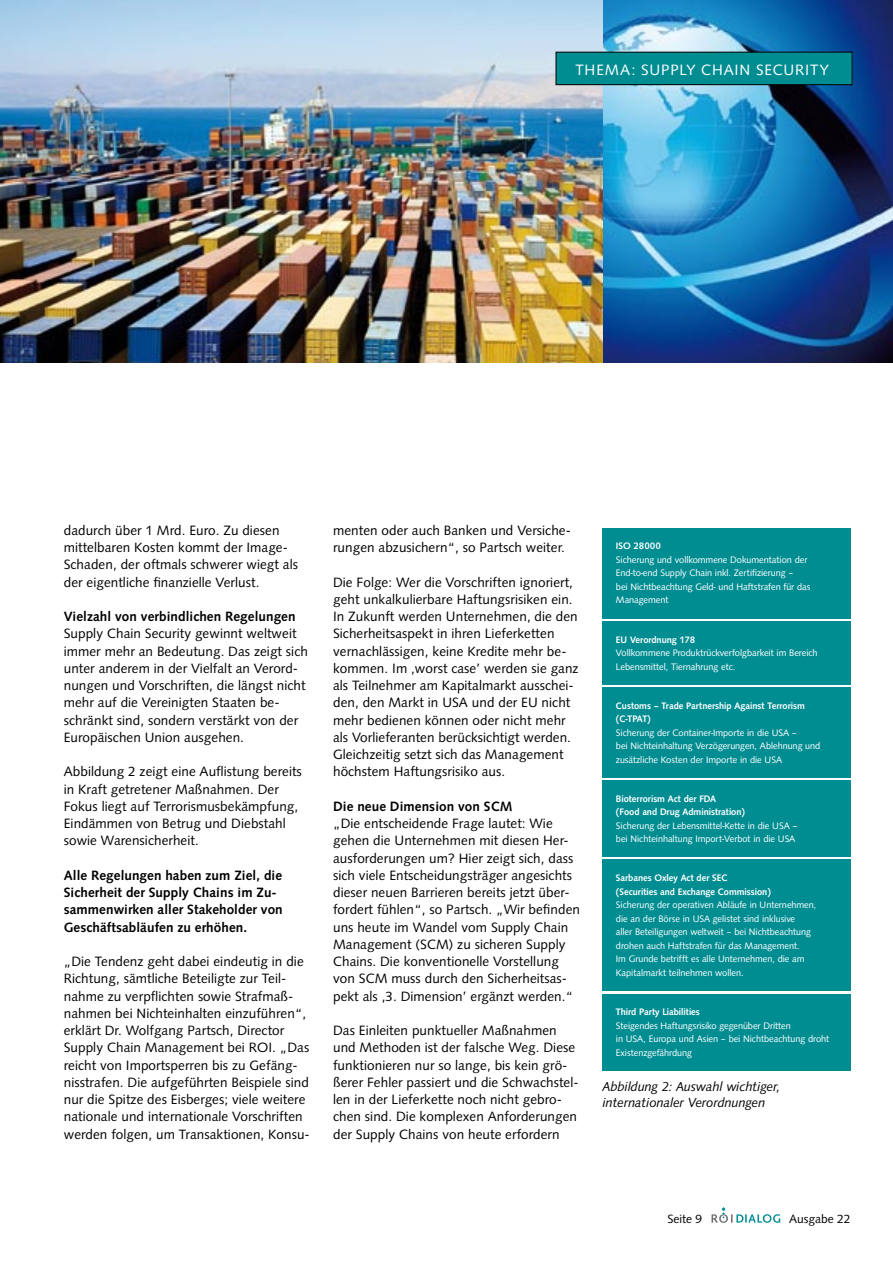
<style>
.page{position:relative;width:893px;height:1263px;background:#fff}
.page>*{position:absolute;margin:0;border:0;box-sizing:border-box;transform-origin:0 0}
.t1{font:15px "Syntax";letter-spacing:.055em;color:#fff}
.t2{font:13.5px/17.2px "Syntax";letter-spacing:.005em;color:#000}
.t3{font:700 13.5px/17.2px "Syntax";letter-spacing:.005em;color:#000}
.t4{font:italic 13.5px/16.2px "Syntax D";letter-spacing:.005em;color:#000}
.t5{font:12px "Syntax";color:#000}
.t6{font:9.75px/13.5px "Syntax D";color:#fff}
.t7{font:500 9.75px/13.5px "Syntax D";color:#fff}
</style>
<div class="page">
<img style="left:0;top:0;width:893px;height:362px">
<svg style="left:711px;top:1207px;width:69px;height:16px"></svg>
<div style="left:602px;top:528px;width:248px;height:91px;background:#008d92"></div>
<div style="left:602px;top:621px;width:248px;height:64px;background:#008d92"></div>
<div style="left:602px;top:687px;width:248px;height:91px;background:#008d92"></div>
<div style="left:602px;top:780px;width:248px;height:77px;background:#008d92"></div>
<div style="left:602px;top:860px;width:248px;height:131px;background:#008d92"></div>
<div style="left:602px;top:993px;width:248px;height:77px;background:#008d92"></div>
<div style="left:556px;top:52px;width:296px;height:33px;background:#008d92"></div>
<div style="left:556px;top:52px;width:296px;height:33px;border:1px solid #000"></div>
<p class="t1" style="left:575px;top:61px;width:255px">THEMA: SUPPLY CHAIN SECURITY</p>
<p class="t2" style="left:64px;top:522px;width:236px">dadurch über 1 Mrd. Euro. Zu diesen mittelbaren Kosten kommt der Image-Schaden, der oftmals schwerer wiegt als der eigentliche finanzielle Verlust.</p>
<p class="t3" style="left:64px;top:608px;width:233px">Vielzahl von verbindlichen Regelungen</p>
<p class="t2" style="left:64px;top:625px;width:246px">Supply Chain Security gewinnt weltweit immer mehr an Bedeutung. Das zeigt sich unter anderem in der Vielfalt an Verord&shy;nungen und Vorschriften, die längst nicht mehr auf die Vereinigten Staaten be&shy;schränkt sind, sondern verstärkt von der Europäischen Union ausgehen.</p>
<p class="t2" style="left:64px;top:763px;width:240px">Abbildung 2 zeigt eine Auflistung bereits in Kraft getretener Maßnahmen. Der Fokus liegt auf Terrorismusbekämpfung, Eindämmen von Betrug und Diebstahl sowie Warensicherheit.</p>
<p class="t3" style="left:64px;top:867px;width:220px">Alle Regelungen haben zum Ziel, die Sicherheit der Supply Chains im Zu&shy;sammenwirken aller Stakeholder von Geschäftsabläufen zu erhöhen.</p>
<p class="t2" style="left:64px;top:953px;width:248px">„Die Tendenz geht dabei eindeutig in die Richtung, sämtliche Beteiligte zur Teil&shy;nahme zu verpflichten sowie Strafmaß&shy;nahmen bei Nichteinhalten einzuführen“, erklärt Dr. Wolfgang Partsch, Director Supply Chain Management bei ROI. „Das reicht von Importsperren bis zu Gefäng&shy;nisstrafen. Die aufgeführten Beispiele sind nur die Spitze des Eisberges; viele weitere nationale und internationale Vorschriften werden folgen, um Transaktionen, Konsu-</p>
<p class="t2" style="left:333px;top:522px;width:239px">menten oder auch Banken und Versiche&shy;rungen abzusichern“, so Partsch weiter.</p>
<p class="t2" style="left:333px;top:573px;width:247px">Die Folge: Wer die Vorschriften ignoriert, geht unkalkulierbare Haftungsrisiken ein.<br>In Zukunft werden Unternehmen, die den Sicherheitsaspekt in ihren Lieferketten vernachlässigen, keine Kredite mehr be&shy;kommen. Im ‚worst case’ werden sie ganz als Teilnehmer am Kapitalmarkt ausschei&shy;den, den Markt in USA und der EU nicht mehr bedienen können oder nicht mehr als Vorlieferanten berücksichtigt werden.<br>Gleichzeitig setzt sich das Management höchstem Haftungsrisiko aus.</p>
<p class="t3" style="left:333px;top:798px;width:181px">Die neue Dimension von SCM</p>
<p class="t2" style="left:333px;top:815px;width:248px">„Die entscheidende Frage lautet: Wie gehen die Unternehmen mit diesen Her&shy;ausforderungen um? Hier zeigt sich, dass sich viele Entscheidungsträger angesichts dieser neuen Barrieren bereits jetzt über&shy;fordert fühlen“, so Partsch. „Wir befinden uns heute im Wandel vom Supply Chain Management (SCM) zu sicheren Supply Chains. Die konventionelle Vorstellung von SCM muss durch den Sicherheitsas&shy;pekt als ‚3. Dimension’ ergänzt werden.“</p>
<p class="t2" style="left:333px;top:1022px;width:247px">Das Einleiten punktueller Maßnahmen und Methoden ist der falsche Weg. Diese funktionieren nur so lange, bis kein grö&shy;ßerer Fehler passiert und die Schwachstel&shy;len in der Lieferkette noch nicht gebro&shy;chen sind. Die komplexen Anforderungen der Supply Chains von heute erfordern</p>
<p class="t7" style="left:616px;top:539px;width:46px">ISO 28000</p>
<p class="t6" style="left:616px;top:553px;width:196px">Sicherung und vollkommene Dokumentation der End-to-end Supply Chain inkl. Zertifizierung –<br>bei Nichtbeachtung Geld- und Haftstrafen für das Management</p>
<p class="t7" style="left:616px;top:632px;width:81px">EU Verordnung 178</p>
<p class="t6" style="left:616px;top:646px;width:203px">Vollkommene Produktrückverfolgbarkeit im Bereich<br>Lebensmittel, Tiernahrung etc.</p>
<p class="t7" style="left:616px;top:699px;width:190px">Customs – Trade Partnership Against Terrorism (C-TPAT)</p>
<p class="t6" style="left:616px;top:726px;width:206px">Sicherung der Container-Importe in die USA –<br>bei Nichteinhaltung Verzögerungen, Ablehnung und zusätzliche Kosten der Importe in die USA</p>
<p class="t7" style="left:616px;top:792px;width:131px">Bioterrorism Act der FDA<br>(Food and Drug Administration)</p>
<p class="t6" style="left:616px;top:819px;width:183px">Sicherung der Lebensmittel-Kette in die USA – bei Nichteinhaltung Import-Verbot in die USA</p>
<p class="t7" style="left:616px;top:871px;width:156px">Sarbanes Oxley Act der SEC (Securities and Exchange Commission)</p>
<p class="t6" style="left:616px;top:898px;width:202px">Sicherung der operativen Abläufe in Unternehmen, die an der Börse in USA gelistet sind inklusive<br>aller Beteiligungen weltweit – bei Nichtbeachtung drohen auch Haftstrafen für das Management.<br>Im Grunde betrifft es alle Unternehmen, die am Kapitalmarkt teilnehmen wollen.</p>
<p class="t7" style="left:616px;top:1005px;width:85px">Third Party Liabilities</p>
<p class="t6" style="left:616px;top:1018px;width:215px">Steigendes Haftungsrisiko gegenüber Dritten<br>in USA, Europa und Asien – bei Nichtbeachtung droht<br>Existenzgefährdung</p>
<p class="t4" style="left:602px;top:1078px;width:179px">Abbildung 2: Auswahl wichtiger, internationaler Verordnungen</p>
<p class="t5" style="left:668px;top:1211px;width:36px">Seite 9</p>
<p class="t5" style="left:789px;top:1211px;width:63px">Ausgabe 22</p>
</div>
